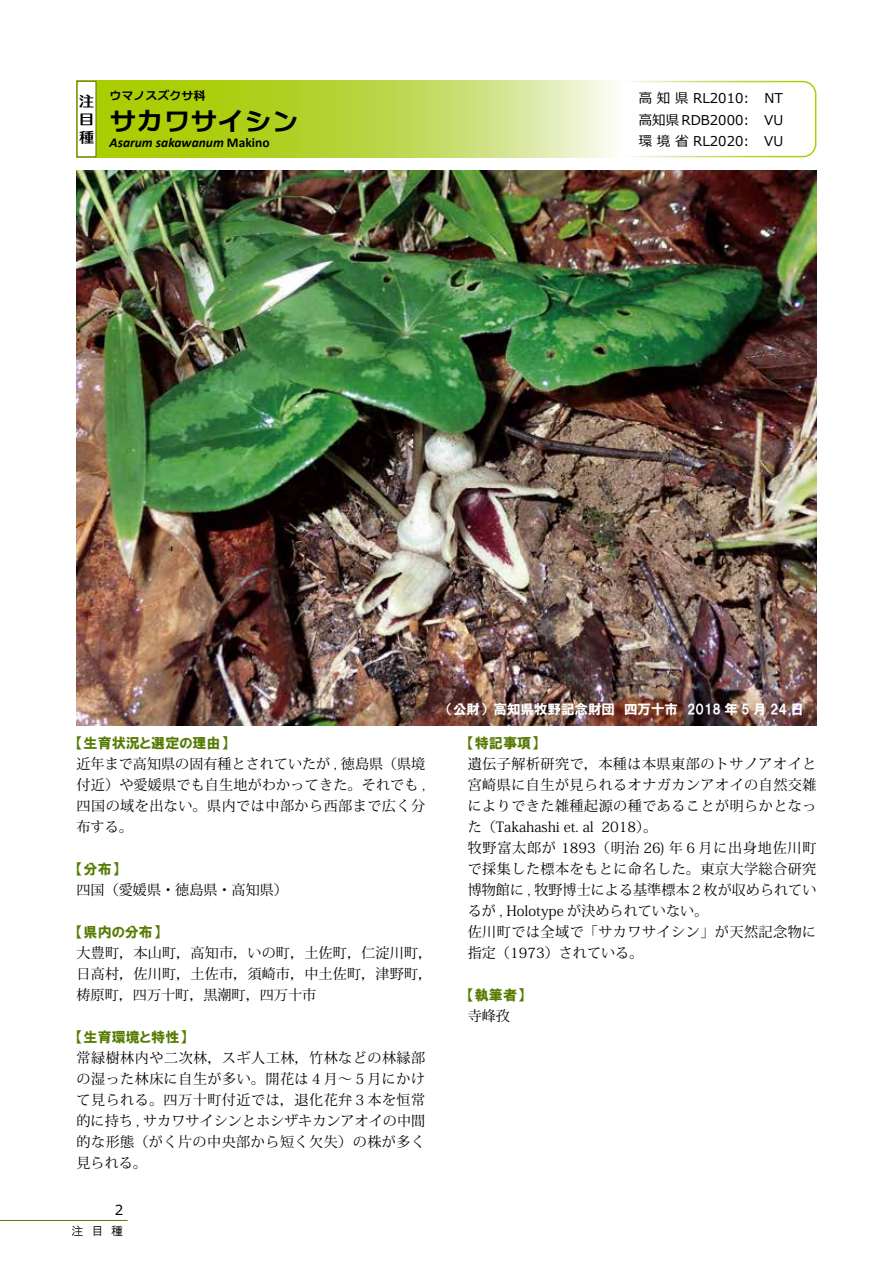
<style>
.page{position:relative;width:893px;height:1263px;background:#fff}
.page>*{position:absolute;margin:0;border:0;box-sizing:border-box;transform-origin:0 0}
.t1{font:27px "TA Universal Line DSP E";color:#000}
.t2{font:15px/18px "Printemps E";color:#000;text-align:justify}
.t3{font:14.1px/21px "Koz Min Pr 6 N";letter-spacing:.03em;color:#000;text-align:justify}
.t4{font:14.1px "HGP Soei Kakugothic UB";color:#567b03}
.t5{font:14.1px "Koz Min Pr 6 N";color:#000}
.t6{font:13.8px "Meiryo";color:#000}
.t7{font:13.5px/21.6px "Meiryo";color:#000;text-align:justify}
.t8{font:13.5px "HGP Soei Kakugothic UB";color:#fff}
.t9{font:italic 700 13.5px "Calibri";color:#000}
.t10{font:12px "TA Universal Line DSP E";color:#000}
.t11{font:12px "HGP Gothic M";color:#000}
.s1{font-style:normal}
</style>
<div class="page">
<hr style="left:0;top:1220px;width:128px;height:1px;background:#567b03">
<svg style="left:628px;top:80px;width:189px;height:78px"></svg>
<svg style="left:97px;top:81px;width:516px;height:76px;background:#c0d950"></svg>
<div style="left:77px;top:81px;width:20px;height:76px;border:1px solid #567b03"></div>
<img style="left:77px;top:170px;width:739px;height:555px">
<p class="t2" style="left:79px;top:92px;width:16px">注目種</p>
<p class="t10" style="left:109px;top:89px;width:97px">ウマノスズクサ科</p>
<p class="t9" style="left:109px;top:133px;width:162px">Asarum sakawanum <span class="s1">Makino</span></p>
<p class="t7" style="left:639px;top:131px;width:112px">環境省 RL2020:</p>
<p class="t7" style="left:639px;top:88px;width:112px">高知県 RL2010:</p>
<h1 class="t1" style="left:109px;top:107px;width:190px">サカワサイシン</h1>
<p class="t7" style="left:639px;top:110px;width:112px">高知県 RDB2000:</p>
<p class="t7" style="left:764px;top:88px;width:21px">NT VU VU</p>
<p class="t8" style="left:446px;top:702px;width:359px">（公財）高知県牧野記念財団　四万十市　2018 年 5 月 24 日</p>
<p class="t4" style="left:77px;top:736px;width:153px">【生育状況と選定の理由】</p>
<p class="t3" style="left:77px;top:754px;width:350px">近年まで高知県の固有種とされていたが , 徳島県（県境付近）や愛媛県でも自生地がわかってきた。それでも ,四国の域を出ない。県内では中部から西部まで広く分布する。</p>
<p class="t4" style="left:77px;top:862px;width:44px">【分布】</p>
<p class="t5" style="left:77px;top:882px;width:213px">四国（愛媛県・徳島県・高知県）</p>
<p class="t4" style="left:77px;top:925px;width:85px">【県内の分布】</p>
<p class="t3" style="left:77px;top:943px;width:357px">大豊町，本山町，高知市，いの町，土佐町，仁淀川町，日高村，佐川町，土佐市，須崎市，中土佐町，津野町，梼原町，四万十町，黒潮町，四万十市</p>
<p class="t4" style="left:77px;top:1030px;width:111px">【生育環境と特性】</p>
<p class="t3" style="left:77px;top:1048px;width:350px">常緑樹林内や二次林，スギ人工林，竹林などの林縁部の湿った林床に自生が多い。開花は４月～５月にかけて見られる。四万十町付近では，退化花弁３本を恒常的に持ち , サカワサイシンとホシザキカンアオイの中間的な形態（がく片の中央部から短く欠失）の株が多く見られる。</p>
<p class="t6" style="left:115px;top:1200px;width:10px">2</p>
<p class="t11" style="left:71px;top:1225px;width:53px">注　目　種</p>
<p class="t4" style="left:468px;top:736px;width:72px">【特記事項】</p>
<p class="t3" style="left:468px;top:754px;width:350px;text-align:left">遺伝子解析研究で，本種は本県東部のトサノアオイと宮崎県に自生が見られるオナガカンアオイの自然交雑によりできた雑種起源の種であることが明らかとなった（Takahashi et. al 2018）。<br>牧野富太郎が 1893（明治 26) 年６月に出身地佐川町で採集した標本をもとに命名した。東京大学総合研究博物館に , 牧野博士による基準標本２枚が収められているが , Holotype が決められていない。<br>佐川町では全域で「サカワサイシン」が天然記念物に指定（1973）されている。</p>
<p class="t4" style="left:468px;top:988px;width:58px">【執筆者】</p>
<p class="t3" style="left:468px;top:1006px;width:44px">寺峰孜</p>
</div>
